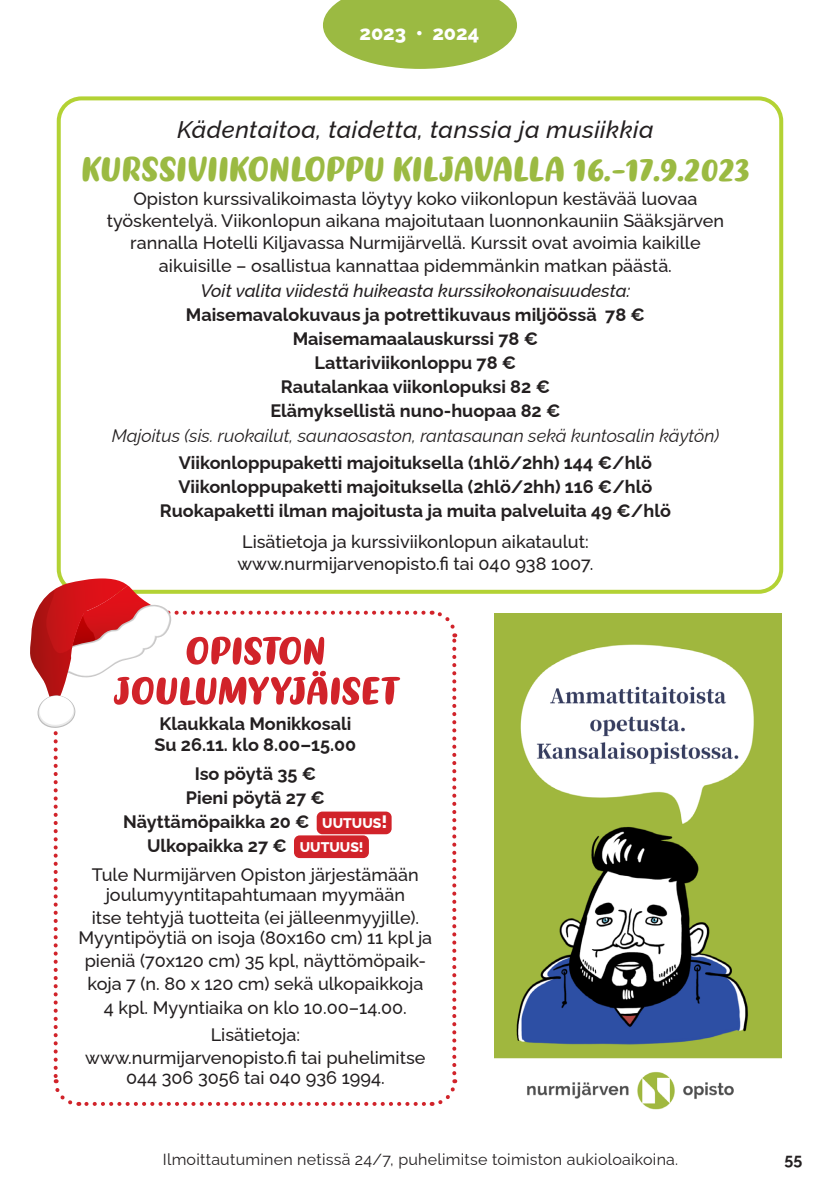
<style>
.page{position:relative;width:840px;height:1191px;background:#fff}
.page>*{position:absolute;margin:0;border:0;box-sizing:border-box;transform-origin:0 0}
.Leipis_Yleisteksti{font:32px "Kathen";letter-spacing:-.015em;color:#9bba42}
.Leipis_Yleisteksti-2{font:italic 500 24px "Raleway";letter-spacing:.02em;color:#231f20}
.t1{font:800 20px "Raleway";color:#fff}
.Leipis_Yleisteksti-3{font:500 18px/20px "Raleway";color:#231f20;text-align:center}
.Leipis_Yleisteksti-4{font:700 18px "Raleway";color:#231f20}
.Leipis_Yleisteksti-5{font:italic 18px "Raleway";color:#231f20}
.Leipis_Yleisteksti-6{font:italic 500 18px "Raleway";color:#231f20}
.t2{font:16px "Raleway";letter-spacing:.015em;color:#231f20}
.t3{font:700 16px "Raleway";color:#231f20}
.s1{font-weight:800;font-size:14px;color:#fff}
.s2{font-weight:800;color:#fff}
</style>
<div class="page">
<svg style="left:323px;top:0;width:193px;height:69px;background:#aac45f"></svg>
<div style="left:57px;top:96px;width:725px;height:498px;border:4px solid #b3d234;border-radius:23px"></div>
<svg style="left:30px;top:578px;width:428px;height:528px"></svg>
<img style="left:494px;top:614px;width:287px;height:496px">
<p class="t1" style="left:359px;top:16px;width:121px">2023 • 2024</p>
<p class="Leipis_Yleisteksti-2" style="left:177px;top:110px;width:477px">Kädentaitoa, taidetta, tanssia ja musiikkia</p>
<p class="Leipis_Yleisteksti" style="left:81px;top:151px;width:669px">KURSSIVIIKONLOPPU KILJAVALLA 16.-17.9.2023</p>
<p class="Leipis_Yleisteksti-3" style="left:107px;top:186px;width:618px;line-height:22px">Opiston kurssivalikoimasta löytyy koko viikonlopun kestävää luovaa työskentelyä. Viikonlopun aikana majoitutaan luonnonkauniin Sääksjärven rannalla Hotelli Kiljavassa Nurmijärvellä. Kurssit ovat avoimia kaikille</p>
<p class="Leipis_Yleisteksti-3" style="left:159px;top:254px;width:514px">aikuisille – osallistua kannattaa pidemmänkin matkan päästä.</p>
<p class="Leipis_Yleisteksti-6" style="left:200px;top:276px;width:431px">Voit valita viidestä huikeasta kurssikokonaisuudesta:</p>
<p class="Leipis_Yleisteksti-4" style="left:186px;top:300px;width:460px">Maisemavalokuvaus ja potrettikuvaus miljöössä 78 €</p>
<p class="Leipis_Yleisteksti-4" style="left:292px;top:324px;width:247px">Maisemamaalauskurssi 78 €</p>
<p class="Leipis_Yleisteksti-4" style="left:314px;top:348px;width:203px">Lattariviikonloppu 78 €</p>
<p class="Leipis_Yleisteksti-4" style="left:281px;top:372px;width:270px">Rautalankaa viikonlopuksi 82 €</p>
<p class="Leipis_Yleisteksti-4" style="left:270px;top:396px;width:291px">Elämyksellistä nuno-huopaa 82 €</p>
<p class="Leipis_Yleisteksti-5" style="left:112px;top:421px;width:608px">Majoitus (sis. ruokailut, saunaosaston, rantasaunan sekä kuntosalin käytön)</p>
<p class="Leipis_Yleisteksti-4" style="left:179px;top:448px;width:474px">Viikonloppupaketti majoituksella (1hlö/2hh) 144 €/hlö</p>
<p class="Leipis_Yleisteksti-4" style="left:178px;top:472px;width:475px">Viikonloppupaketti majoituksella (2hlö/2hh) 116 €/hlö</p>
<p class="Leipis_Yleisteksti-4" style="left:160px;top:496px;width:512px">Ruokapaketti ilman majoitusta ja muita palveluita 49 €/hlö</p>
<p class="Leipis_Yleisteksti-3" style="left:242px;top:529px;width:348px">Lisätietoja ja kurssiviikonlopun aikataulut:</p>
<p class="Leipis_Yleisteksti-3" style="left:237px;top:552px;width:357px">www.nurmijarvenopisto.fi tai 040 938 1007.</p>
<p class="Leipis_Yleisteksti-4" style="left:159px;top:709px;width:193px">Klaukkala Monikkosali</p>
<p class="Leipis_Yleisteksti-4" style="left:154px;top:730px;width:203px">Su 26.11. klo 8.00–15.00</p>
<p class="Leipis_Yleisteksti-4" style="left:194px;top:759px;width:123px">Iso pöytä 35 €</p>
<p class="Leipis_Yleisteksti-4" style="left:186px;top:783px;width:140px">Pieni pöytä 27 €</p>
<p class="Leipis_Yleisteksti-4" style="left:123px;top:807px;width:265px">Näyttämöpaikka 20 € <span class="s1">UUTUUS</span><span class="s2">!</span></p>
<p class="Leipis_Yleisteksti-4" style="left:147px;top:831px;width:218px">Ulkopaikka 27 € <span class="s1">UUTUUS!</span></p>
<p class="Leipis_Yleisteksti-3" style="left:92px;top:863px;width:328px">Tule Nurmijärven Opiston järjestämään joulumyyntitapahtumaan myymään</p>
<p class="Leipis_Yleisteksti-3" style="left:78px;top:905px;width:355px">itse tehtyjä tuotteita (ei jälleenmyyjille).<br>Myyntipöytiä on isoja (80x160 cm) 11 kpl ja</p>
<p class="Leipis_Yleisteksti-3" style="left:85px;top:948px;width:343px">pieniä (70x120 cm) 35 kpl, näyttömöpaik-</p>
<p class="Leipis_Yleisteksti-3" style="left:87px;top:971px;width:337px">koja 7 (n. 80 x 120 cm) sekä ulkopaikkoja</p>
<p class="Leipis_Yleisteksti-3" style="left:104px;top:995px;width:304px">4 kpl. Myyntiaika on klo 10.00–14.00.</p>
<p class="Leipis_Yleisteksti-3" style="left:211px;top:1023px;width:91px">Lisätietoja:</p>
<p class="Leipis_Yleisteksti-3" style="left:85px;top:1045px;width:341px">www.nurmijarvenopisto.fi tai puhelimitse<br>044 306 3056 tai 040 936 1994.</p>
<p class="t2" style="left:163px;top:1147px;width:516px">Ilmoittautuminen netissä 24/7, puhelimitse toimiston aukioloaikoina.</p>
<p class="t3" style="left:784px;top:1146px;width:19px">55</p>
</div>
